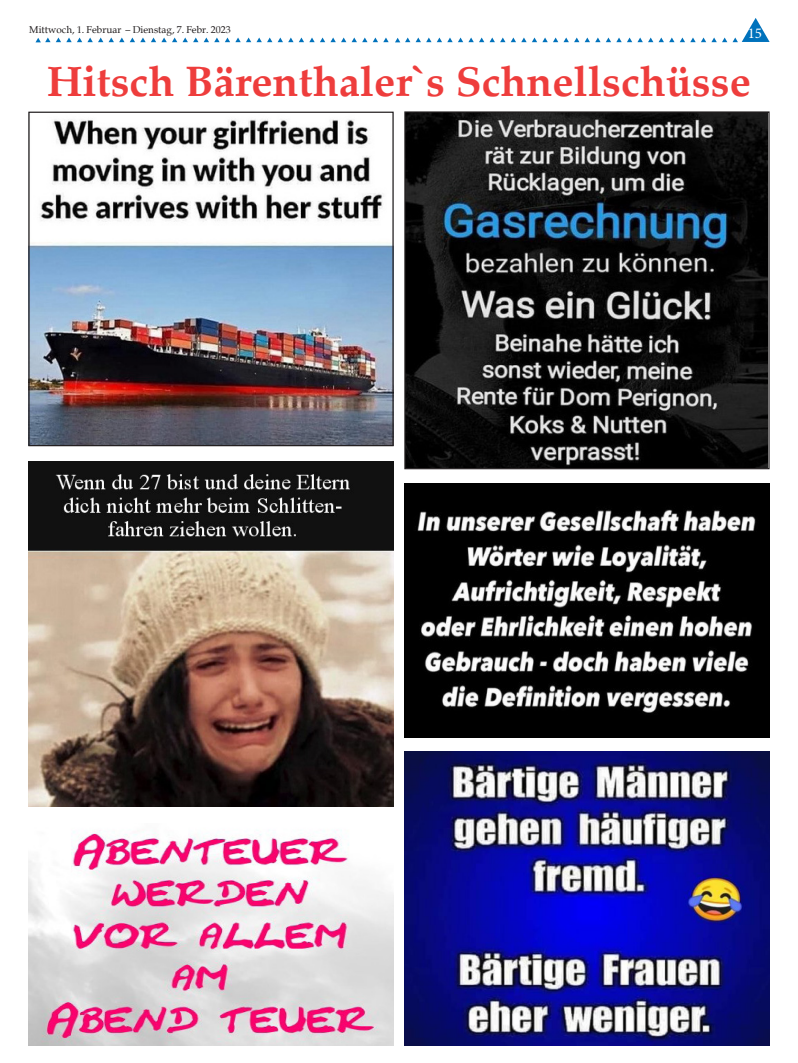
<style>
.page{position:relative;width:798px;height:1063px;background:#fff}
.page>*{position:absolute;margin:0;border:0;box-sizing:border-box;transform-origin:0 0}
.t1{font:700 42.5px "Palatia";color:#ee3d3c}
.t2{font:15px "Minion Pro";color:#fff}
.t3{font:10px "Palatia";color:#231f20}
</style>
<div class="page">
<svg style="left:669px;top:38px;width:15px;height:4px"></svg>
<svg style="left:595px;top:38px;width:68px;height:4px"></svg>
<svg style="left:574px;top:38px;width:15px;height:4px"></svg>
<svg style="left:500px;top:38px;width:68px;height:4px"></svg>
<svg style="left:479px;top:38px;width:15px;height:4px"></svg>
<svg style="left:690px;top:18px;width:79px;height:24px"></svg>
<svg style="left:395px;top:38px;width:78px;height:4px"></svg>
<svg style="left:320px;top:38px;width:68px;height:4px"></svg>
<svg style="left:225px;top:38px;width:89px;height:4px"></svg>
<svg style="left:130px;top:38px;width:89px;height:4px"></svg>
<svg style="left:35px;top:38px;width:89px;height:4px"></svg>
<img style="left:30px;top:119px;width:361px;height:325px">
<div style="left:28px;top:112px;width:365px;height:334px;border:1px solid #231f20"></div>
<img style="left:28px;top:461px;width:365px;height:346px">
<img style="left:406px;top:113px;width:361px;height:354px">
<div style="left:404px;top:111px;width:365px;height:358px;border:1px solid #231f20"></div>
<img style="left:28px;top:830px;width:365px;height:215px">
<img style="left:404px;top:752px;width:365px;height:293px">
<img style="left:404px;top:483px;width:365px;height:254px">
<p class="t3" style="left:29px;top:23px;width:203px">Mittwoch, 1. Februar – Dienstag, 7. Febr. 2023</p>
<p class="t1" style="left:47px;top:56px;width:705px">Hitsch Bärenthaler`s Schnellschüsse</p>
<h2 class="t2" style="left:747px;top:23px;width:16px">15</h2>
</div>
